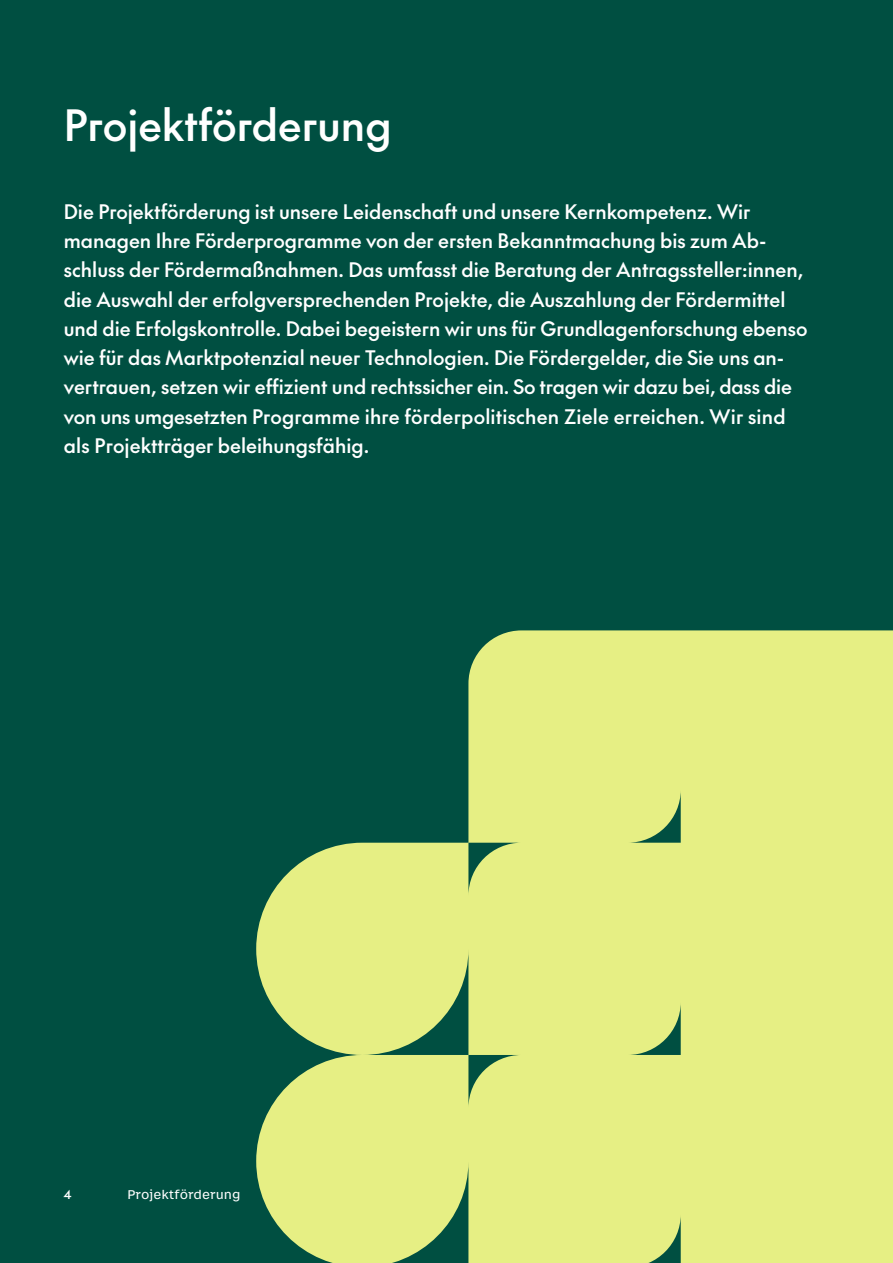
<style>
.page{position:relative;width:893px;height:1263px;background:#004f41}
.page>*{position:absolute;margin:0;border:0;box-sizing:border-box;transform-origin:0 0}
.t1{font:500 42px "The Future";color:#fff}
.t2{font:500 19.5px/29.2px "The Future";color:#fff}
.t3{font:12px "Case Micro";color:#fff}
.t4{font:500 12px "The Future";color:#fff}
</style>
<div class="page">
<svg style="left:256px;top:630px;width:637px;height:633px;fill:#e6ef84"></svg>
<h1 class="t1" style="left:64px;top:95px;width:329px">Projektförderung</h1>
<p class="t2" style="left:64px;top:196px;width:745px">Die Projektförderung ist unsere Leidenschaft und unsere Kernkompetenz. Wir managen Ihre Förderprogramme von der ersten Bekanntmachung bis zum Ab&shy;schluss der Fördermaßnahmen. Das umfasst die Beratung der Antragssteller:innen, die Auswahl der erfolgversprechenden Projekte, die Auszahlung der Fördermittel und die Erfolgskontrolle. Dabei begeistern wir uns für Grundlagenforschung ebenso wie für das Marktpotenzial neuer Technologien. Die Fördergelder, die Sie uns an&shy;vertrauen, setzen wir effizient und rechtssicher ein. So tragen wir dazu bei, dass die von uns umgesetzten Programme ihre förderpolitischen Ziele erreichen. Wir sind als Projektträger beleihungsfähig.</p>
<p class="t4" style="left:64px;top:1186px;width:9px">4</p>
<p class="t3" style="left:128px;top:1185px;width:115px">Projektförderung</p>
</div>
